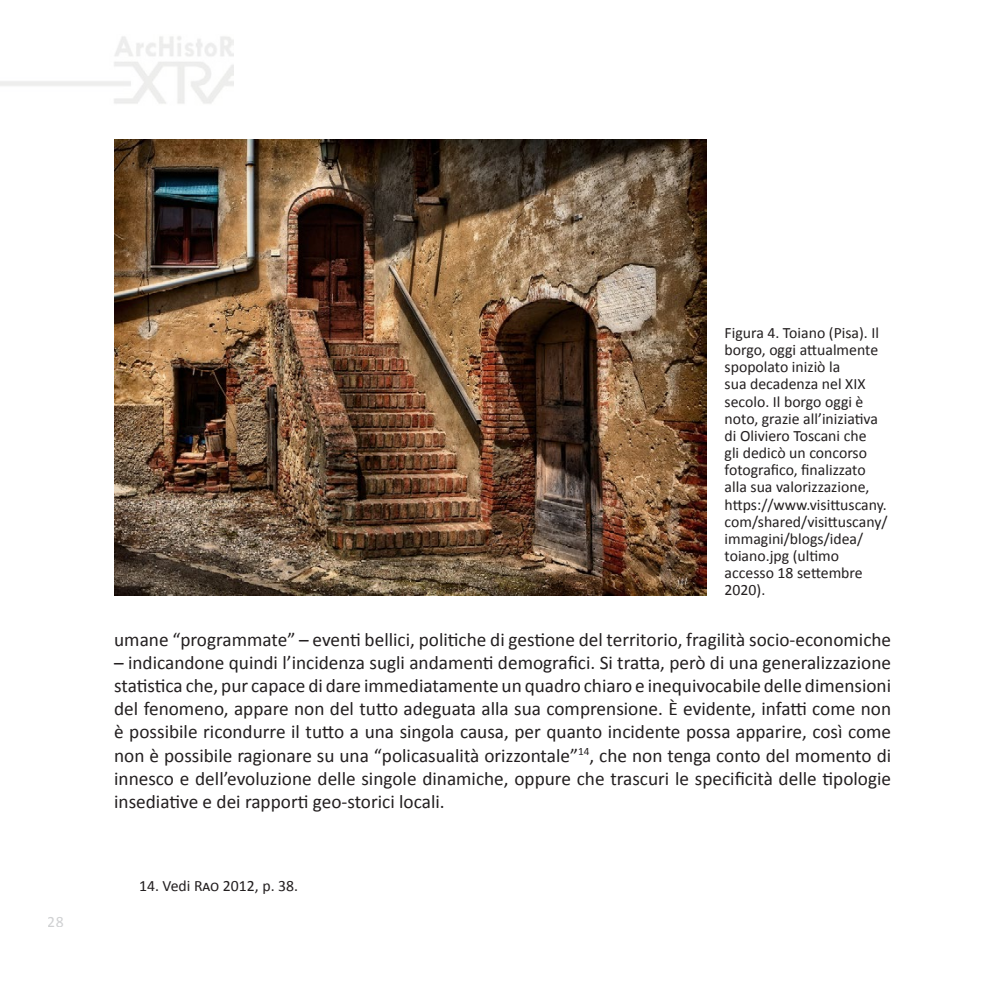
<style>
.page{position:relative;width:993px;height:993px;background:#fff}
.page>*{position:absolute;margin:0;border:0;box-sizing:border-box;transform-origin:0 0}
.t1{font:19.25px/23.1px "Calibri";color:#231f20;text-align:justify}
.t2{font:15.75px/17.2px "Calibri";color:#231f20}
.t3{font:15.75px "Calibri";color:#a9abae}
</style>
<div class="page">
<img style="left:114px;top:139px;width:592px;height:456px">
<p class="t3" style="left:48px;top:910px;width:17px">28</p>
<p class="t2" style="left:724px;top:323px;width:164px">Figura 4. Toiano (Pisa). Il borgo, oggi attualmente spopolato iniziò la<br>sua decadenza nel XIX secolo. Il borgo oggi è noto, grazie all’iniziativa di Oliviero Toscani che<br>gli dedicò un concorso fotografico, finalizzato alla sua valorizzazione, https://www.visittuscany. com/shared/visittuscany/ immagini/blogs/idea/ toiano.jpg (ultimo accesso 18 settembre<br>2020).</p>
<p class="t1" style="left:114px;top:627px;width:778px">umane “programmate” – eventi bellici, politiche di gestione del territorio, fragilità socio-economiche</p>
<p class="t1" style="left:114px;top:650px;width:778px">– indicandone quindi l’incidenza sugli andamenti demografici. Si tratta, però di una generalizzazione statistica che, pur capace di dare immediatamente un quadro chiaro e inequivocabile delle dimensioni del fenomeno, appare non del tutto adeguata alla sua comprensione. È evidente, infatti come non è possibile ricondurre il tutto a una singola causa, per quanto incidente possa apparire, così come non è possibile ragionare su una “policasualità orizzontale”<sup>14</sup>, che non tenga conto del momento di innesco e dell’evoluzione delle singole dinamiche, oppure che trascuri le specificità delle tipologie insediative e dei rapporti geo-storici locali.</p>
<p class="t2" style="left:139px;top:876px;width:160px">14. Vedi Rao 2012, p. 38.</p>
</div>
